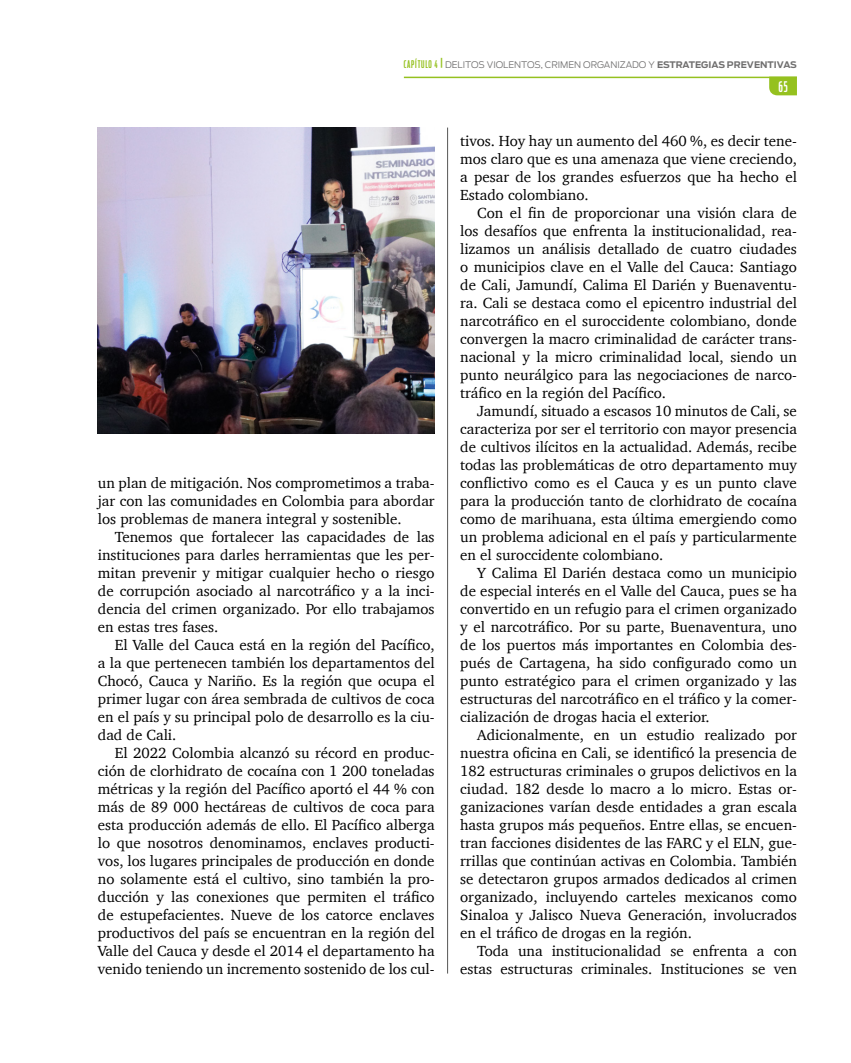
<style>
.page{position:relative;width:851px;height:1063px;background:#fff}
.page>*{position:absolute;margin:0;border:0;box-sizing:border-box;transform-origin:0 0}
.t1{font:15px/18px "Charter";color:#000;text-align:justify}
.t2{font:500 14.55px "Ford Antenna Comp";color:#fff}
.t3{font:300 9px "Ford Antenna";color:#706f6f}
.s1{font-family:"Ford Antenna Comp";font-weight:500;font-size:10.5px;color:#95c11f}
.s2{font-weight:700}
</style>
<div class="page">
<svg style="left:769px;top:78px;width:27px;height:17px"></svg>
<hr style="left:404px;top:77px;width:392px;height:1px;background:#95c11f">
<hr style="left:447px;top:128px;width:1px;height:846px;background:#575756">
<img style="left:98px;top:128px;width:336px;height:306px">
<p class="t3" style="left:404px;top:57px;width:394px"><span class="s1">CAPÍTULO 4</span> <sup>|</sup> DELITOS VIOLENTOS, CRIMEN ORGANIZADO Y <span class="s2">ESTRATEGIAS PREVENTIVAS</span></p>
<p class="t2" style="left:778px;top:74px;width:11px">65</p>
<p class="t1" style="left:98px;top:473px;width:338px">un plan de mitigación. Nos comprometimos a traba&shy;jar con las comunidades en Colombia para abordar los problemas de manera integral y sostenible.</p>
<p class="t1" style="left:98px;top:527px;width:338px;text-indent:17px">Tenemos que fortalecer las capacidades de las instituciones para darles herramientas que les per&shy;mitan prevenir y mitigar cualquier hecho o riesgo de corrupción asociado al narcotráfico y a la inci&shy;dencia del crimen organizado. Por ello trabajamos en estas tres fases.</p>
<p class="t1" style="left:98px;top:635px;width:338px;text-indent:17px">El Valle del Cauca está en la región del Pacífico, a la que pertenecen también los departamentos del Chocó, Cauca y Nariño. Es la región que ocupa el primer lugar con área sembrada de cultivos de coca en el país y su principal polo de desarrollo es la ciu&shy;dad de Cali.</p>
<p class="t1" style="left:98px;top:743px;width:338px;text-indent:17px">El 2022 Colombia alcanzó su récord en produc&shy;ción de clorhidrato de cocaína con 1 200 toneladas métricas y la región del Pacífico aportó el 44 % con más de 89 000 hectáreas de cultivos de coca para esta producción además de ello. El Pacífico alberga lo que nosotros denominamos, enclaves producti&shy;vos, los lugares principales de producción en donde no solamente está el cultivo, sino también la pro&shy;ducción y las conexiones que permiten el tráfico de estupefacientes. Nueve de los catorce enclaves productivos del país se encuentran en la región del Valle del Cauca y desde el 2014 el departamento ha venido teniendo un incremento sostenido de los cul-</p>
<p class="t1" style="left:460px;top:131px;width:338px">tivos. Hoy hay un aumento del 460 %, es decir tene&shy;mos claro que es una amenaza que viene creciendo, a pesar de los grandes esfuerzos que ha hecho el Estado colombiano.</p>
<p class="t1" style="left:460px;top:203px;width:338px;text-indent:17px">Con el fin de proporcionar una visión clara de los desafíos que enfrenta la institucionalidad, rea&shy;lizamos un análisis detallado de cuatro ciudades o municipios clave en el Valle del Cauca: Santiago de Cali, Jamundí, Calima El Darién y Buenaventu&shy;ra. Cali se destaca como el epicentro industrial del narcotráfico en el suroccidente colombiano, donde convergen la macro criminalidad de carácter trans&shy;nacional y la micro criminalidad local, siendo un punto neurálgico para las negociaciones de narco&shy;tráfico en la región del Pacífico.</p>
<p class="t1" style="left:460px;top:401px;width:338px;text-indent:17px">Jamundí, situado a escasos 10 minutos de Cali, se caracteriza por ser el territorio con mayor presencia de cultivos ilícitos en la actualidad. Además, recibe todas las problemáticas de otro departamento muy conflictivo como es el Cauca y es un punto clave para la producción tanto de clorhidrato de cocaína como de marihuana, esta última emergiendo como un problema adicional en el país y particularmente en el suroccidente colombiano.</p>
<p class="t1" style="left:460px;top:563px;width:338px;text-indent:17px">Y Calima El Darién destaca como un municipio de especial interés en el Valle del Cauca, pues se ha convertido en un refugio para el crimen organizado y el narcotráfico. Por su parte, Buenaventura, uno de los puertos más importantes en Colombia des&shy;pués de Cartagena, ha sido configurado como un punto estratégico para el crimen organizado y las estructuras del narcotráfico en el tráfico y la comer&shy;cialización de drogas hacia el exterior.</p>
<p class="t1" style="left:460px;top:725px;width:338px;text-indent:17px">Adicionalmente, en un estudio realizado por nuestra oficina en Cali, se identificó la presencia de 182 estructuras criminales o grupos delictivos en la ciudad. 182 desde lo macro a lo micro. Estas or&shy;ganizaciones varían desde entidades a gran escala hasta grupos más pequeños. Entre ellas, se encuen&shy;tran facciones disidentes de las FARC y el ELN, gue&shy;rrillas que continúan activas en Colombia. También se detectaron grupos armados dedicados al crimen organizado, incluyendo carteles mexicanos como Sinaloa y Jalisco Nueva Generación, involucrados en el tráfico de drogas en la región.</p>
<p class="t1" style="left:460px;top:941px;width:338px;text-align:right">Toda una institucionalidad se enfrenta a con estas estructuras criminales. Instituciones se ven</p>
</div>
